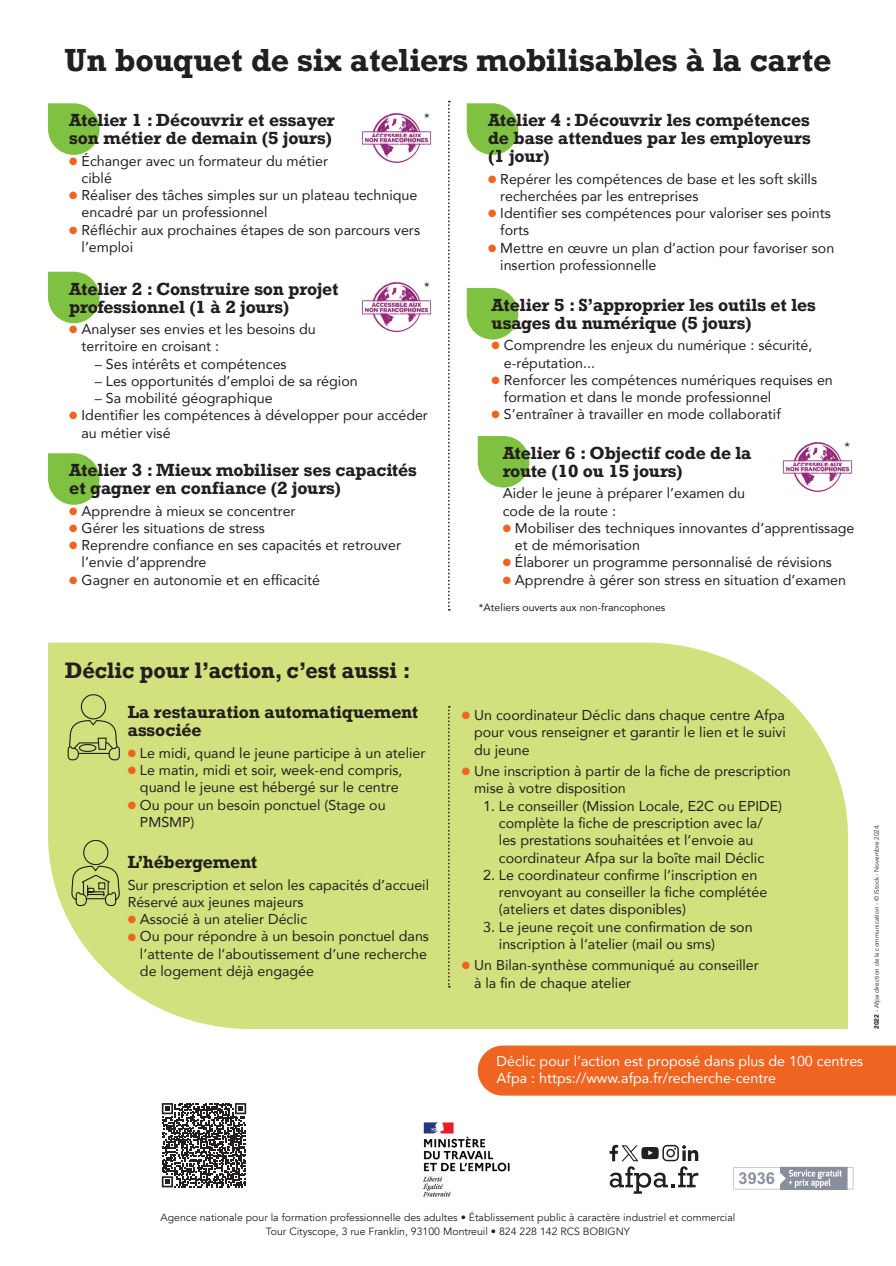
<style>
.page{position:relative;width:896px;height:1266px;background:#fff}
.page>*{position:absolute;margin:0;border:0;box-sizing:border-box;transform-origin:0 0}
.t1{font:700 30px "Rockwell";color:#231f20}
.t2{font:700 21px "Rockwell";color:#231f20}
.t3{font:700 16.5px/18px "Rockwell";letter-spacing:-.01em;color:#231f20}
.t4{font:700 16.35px "Arial";color:#8a8f9d}
.t5{font:14.25px/17.2px "Avenir";color:#231f20}
.t6{font:14.25px/17.2px "Avenir";color:#fff}
.t7{font:12.45px "Avenir";color:#231f20}
.t8{font:10.5px/13.5px "Avenir";color:#231f20;text-align:center}
.t9{font:10.5px "Avenir";color:#231f20}
.t10{font:6.3px "Avenir";color:#231f20}
.s1{color:#f06422}
.s2{font-weight:900}
</style>
<div class="page">
<svg style="left:48px;top:103px;width:52px;height:52px"></svg>
<svg style="left:466px;top:103px;width:52px;height:52px"></svg>
<svg style="left:48px;top:453px;width:52px;height:52px"></svg>
<svg style="left:466px;top:288px;width:52px;height:51px"></svg>
<img style="left:422px;top:1122px;width:88px;height:75px">
<svg style="left:609px;top:1144px;width:89px;height:49px"></svg>
<svg style="left:733px;top:1166px;width:120px;height:23px"></svg>
<svg style="left:448px;top:101px;width:2px;height:509px"></svg>
<div style="left:48px;top:642px;width:799px;height:387px;background:#d2e17d"></div>
<svg style="left:67px;top:693px;width:53px;height:68px"></svg>
<svg style="left:70px;top:839px;width:52px;height:67px"></svg>
<div style="left:477px;top:1045px;width:418px;height:50px;background:#f06422"></div>
<svg style="left:48px;top:272px;width:52px;height:51px"></svg>
<img style="left:361px;top:282px;width:71px;height:51px">
<img style="left:361px;top:113px;width:71px;height:50px">
<svg style="left:477px;top:436px;width:52px;height:51px"></svg>
<img style="left:782px;top:442px;width:71px;height:50px">
<svg style="left:448px;top:706px;width:2px;height:281px"></svg>
<svg style="left:162px;top:1103px;width:84px;height:84px"></svg>
<h1 class="t1" style="left:64px;top:40px;width:768px">Un bouquet de six ateliers mobilisables à la carte</h1>
<p class="t3" style="left:69px;top:111px;width:267px">Atelier 1 : Découvrir et essayer son métier de demain (5 jours)</p>
<p class="t5" style="left:82px;top:152px;width:248px;text-indent:-12px"><span class="s1">●</span> Échanger avec un formateur du métier ciblé</p>
<p class="t5" style="left:82px;top:186px;width:337px;text-indent:-12px"><span class="s1">●</span> Réaliser des tâches simples sur un plateau technique encadré par un professionnel</p>
<p class="t5" style="left:82px;top:221px;width:340px;text-indent:-12px"><span class="s1">●</span> Réfléchir aux prochaines étapes de son parcours vers l’emploi</p>
<p class="t7" style="left:424px;top:107px;width:7px">*</p>
<p class="t3" style="left:488px;top:111px;width:324px;text-align:justify">Atelier 4 : Découvrir les compétences de base attendues par les employeurs (1 jour)</p>
<p class="t5" style="left:500px;top:170px;width:318px;text-indent:-12px"><span class="s1">●</span> Repérer les compétences de base et les soft skills recherchées par les entreprises</p>
<p class="t5" style="left:500px;top:204px;width:332px;text-indent:-12px"><span class="s1">●</span> Identifier ses compétences pour valoriser ses points forts</p>
<p class="t5" style="left:500px;top:239px;width:335px;text-indent:-12px"><span class="s1">●</span> Mettre en œuvre un plan d’action pour favoriser son insertion professionnelle</p>
<p class="t3" style="left:491px;top:295px;width:325px">Atelier 5 : S’approprier les outils et les usages du numérique (5 jours)</p>
<p class="t5" style="left:504px;top:336px;width:310px;text-indent:-12px"><span class="s1">●</span> Comprendre les enjeux du numérique : sécurité, e-réputation...</p>
<p class="t5" style="left:504px;top:371px;width:330px;text-indent:-12px"><span class="s1">●</span> Renforcer les compétences numériques requises en formation et dans le monde professionnel</p>
<p class="t5" style="left:491px;top:405px;width:291px"><span class="s1">●</span> S’entraîner à travailler en mode collaboratif</p>
<p class="t7" style="left:424px;top:276px;width:7px">*</p>
<p class="t3" style="left:69px;top:279px;width:271px">Atelier 2 : Construire son projet professionnel (1 à 2 jours)</p>
<p class="t5" style="left:82px;top:320px;width:236px;text-indent:-12px"><span class="s1">●</span> Analyser ses envies et les besoins du territoire en croisant :</p>
<p class="t5" style="left:95px;top:354px;width:193px">– Ses intérêts et compétences</p>
<p class="t5" style="left:95px;top:372px;width:264px">– Les opportunités d’emploi de sa région</p>
<p class="t5" style="left:95px;top:389px;width:179px">– Sa mobilité géographique</p>
<p class="t5" style="left:82px;top:406px;width:348px;text-indent:-12px"><span class="s1">●</span> Identifier les compétences à développer pour accéder au métier visé</p>
<p class="t3" style="left:69px;top:461px;width:349px">Atelier 3 : Mieux mobiliser ses capacités et gagner en confiance (2 jours)</p>
<p class="t5" style="left:69px;top:501px;width:228px"><span class="s1">●</span> Apprendre à mieux se concentrer</p>
<p class="t5" style="left:69px;top:519px;width:197px"><span class="s1">●</span> Gérer les situations de stress</p>
<p class="t5" style="left:82px;top:536px;width:321px;text-indent:-12px"><span class="s1">●</span> Reprendre confiance en ses capacités et retrouver l’envie d’apprendre</p>
<p class="t5" style="left:69px;top:570px;width:252px"><span class="s1">●</span> Gagner en autonomie et en efficacité</p>
<p class="t7" style="left:844px;top:436px;width:7px">*</p>
<p class="t3" style="left:502px;top:443px;width:250px">Atelier 6 : Objectif code de la route (10 ou 15 jours)</p>
<p class="t5" style="left:502px;top:484px;width:244px">Aider le jeune à préparer l’examen du code de la route :</p>
<p class="t5" style="left:515px;top:519px;width:341px;text-indent:-12px"><span class="s1">●</span> Mobiliser des techniques innovantes d’apprentissage et de mémorisation</p>
<p class="t5" style="left:502px;top:553px;width:331px"><span class="s1">●</span> Élaborer un programme personnalisé de révisions</p>
<p class="t5" style="left:502px;top:570px;width:345px"><span class="s1">●</span> Apprendre à gérer son stress en situation d’examen</p>
<p class="t9" style="left:479px;top:598px;width:188px">*Ateliers ouverts aux non-francophones</p>
<h2 class="t2" style="left:65px;top:656px;width:347px">Déclic pour l’action, c’est aussi :</h2>
<p class="t3" style="left:128px;top:703px;width:292px">La restauration automatiquement associée</p>
<p class="t5" style="left:128px;top:744px;width:299px"><span class="s1">●</span> Le midi, quand le jeune participe à un atelier</p>
<p class="t5" style="left:128px;top:761px;width:276px;text-align:center"><span class="s1">●</span> Le matin, midi et soir, week-end compris, quand le jeune est hébergé sur le centre</p>
<p class="t5" style="left:140px;top:795px;width:247px;text-indent:-12px"><span class="s1">●</span> Ou pour un besoin ponctuel (Stage ou<br>PMSMP)</p>
<p class="t3" style="left:128px;top:852px;width:131px">L’hébergement</p>
<p class="t5" style="left:128px;top:875px;width:303px">Sur prescription et selon les capacités d’accueil<br>Réservé aux jeunes majeurs</p>
<p class="t5" style="left:128px;top:910px;width:181px"><span class="s1">●</span> Associé à un atelier Déclic</p>
<p class="t5" style="left:140px;top:927px;width:290px;text-indent:-12px"><span class="s1">●</span> Ou pour répondre à un besoin ponctuel dans l’attente de l’aboutissement d’une recherche de logement déjà engagée</p>
<p class="t5" style="left:474px;top:706px;width:313px;text-align:justify;text-indent:-12px"><span class="s1">●</span> Un coordinateur Déclic dans chaque centre Afpa pour vous renseigner et garantir le lien et le suivi du jeune</p>
<p class="t5" style="left:474px;top:762px;width:318px;text-indent:-12px"><span class="s1">●</span> Une inscription à partir de la fiche de prescription mise à votre disposition</p>
<p class="t5" style="left:499px;top:796px;width:285px;text-indent:-16px">1. Le conseiller (Mission Locale, E2C ou EPIDE) complète la fiche de prescription avec la/ les prestations souhaitées et l’envoie au coordinateur Afpa sur la boîte mail Déclic</p>
<p class="t5" style="left:499px;top:865px;width:270px;text-indent:-16px">2. Le coordinateur confirme l’inscription en renvoyant au conseiller la fiche complétée (ateliers et dates disponibles)</p>
<p class="t5" style="left:499px;top:917px;width:255px;text-indent:-16px">3. Le jeune reçoit une confirmation de son inscription à l’atelier (mail ou sms)</p>
<p class="t5" style="left:474px;top:956px;width:286px;text-indent:-12px"><span class="s1">●</span> Un Bilan-synthèse communiqué au conseiller à la fin de chaque atelier</p>
<p class="t6" style="left:496px;top:1051px;width:368px">Déclic pour l’action est proposé dans plus de 100 centres<br>Afpa : https://www.afpa.fr/recherche-centre</p>
<p class="t10" style="left:872px;top:1029px;width:207px;rotate:-90deg"><span class="s2">2022</span> - Afpa direction de la communication - © iStock - Novembre 2024.</p>
<p class="t4" style="left:738px;top:1167px;width:38px">3936</p>
<p class="t8" style="left:161px;top:1211px;width:576px">Agence nationale pour la formation professionnelle des adultes • Établissement public à caractère industriel et commercial<br>Tour Cityscope, 3 rue Franklin, 93100 Montreuil • 824 228 142 RCS BOBIGNY</p>
</div>
